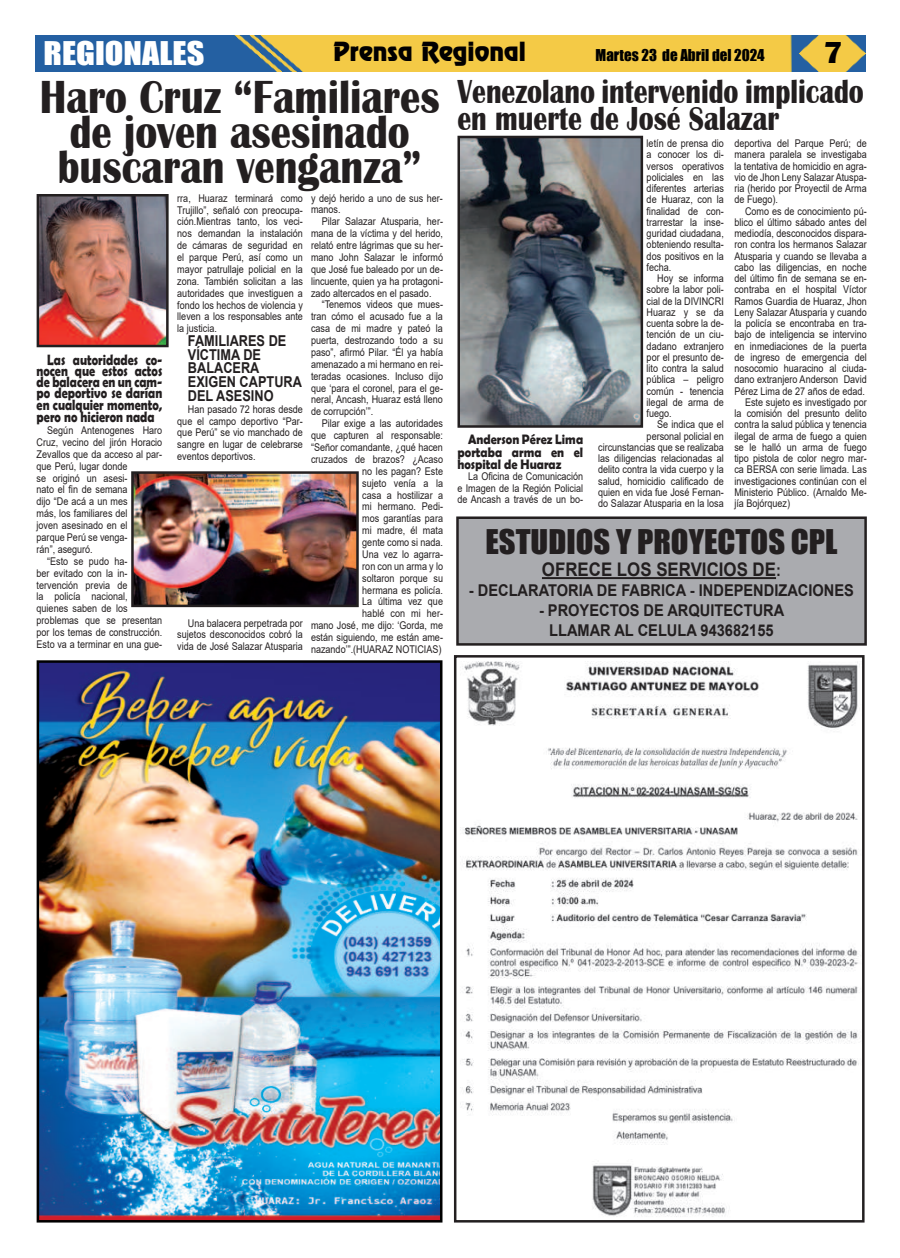
<style>
.page{position:relative;width:900px;height:1258px;background:#fff}
.page>*{position:absolute;margin:0;border:0;box-sizing:border-box;transform-origin:0 0}
.t1{font:700 47.75px/35px "Britannic";color:#231f20;text-align:center;scale:.85 1}
.t2{font:700 34.25px/27.5px "Britannic";color:#231f20;scale:.81 1}
.t3{font:31.25px "Impact";color:#231f20;scale:1.04 1}
.t4{font:700 31.25px "Britannic";color:#020000}
.t5{font:30px "Impact";color:#fff;scale:1.14 1}
.t6{font:23.75px "Renfrew Normal";color:#020000}
.t7{font:700 18.75px "Arial";color:#231f20;scale:.9 1}
.t8{font:700 16.25px/20px "Arial";color:#231f20;text-align:center;scale:.9 1}
.t9{font:700 15px/11.5px "Berlin Sans FB Demi";color:#231f20;text-align:justify;scale:.81 1}
.t10{font:700 15px/13.8px "Arial";color:#231f20;scale:.85 1}
.t11{font:15px "Impact";color:#000}
.t12{font:700 13.75px/12.5px "Berlin Sans FB Demi";color:#231f20;text-align:justify;scale:.89 1}
.t13{font:10.62px/11.9px "Arial";color:#231f20;text-align:justify;scale:.85 1}
.s1{font-size:16.25px}
</style>
<div class="page">
<img style="left:35px;top:36px;width:831px;height:35px">
<img style="left:462px;top:140px;width:177px;height:284px">
<div style="left:458px;top:136px;width:185px;height:292px;border:3px solid #231f20"></div>
<img style="left:460px;top:662px;width:400px;height:555px">
<div style="left:454px;top:655px;width:411px;height:567px;border:3px solid #231f20"></div>
<img style="left:41px;top:664px;width:397px;height:554px">
<div style="left:37px;top:660px;width:405px;height:562px;border:3px solid #000"></div>
<div style="left:457px;top:518px;width:409px;height:126px;background:#aaabaf"></div>
<div style="left:456px;top:516px;width:411px;height:130px;border:3px solid #231f20"></div>
<hr style="left:542px;top:577px;width:234px;height:2px;background:#231f20">
<img style="left:41px;top:198px;width:124px;height:145px">
<div style="left:37px;top:194px;width:132px;height:153px;border:3px solid #231f20"></div>
<img style="left:135px;top:475px;width:220px;height:128px">
<div style="left:131px;top:471px;width:228px;height:136px;border:3px solid #231f20"></div>
<h3 class="t5" style="left:44px;top:37px;width:143px">REGIONALES</h3>
<h3 class="t6" style="left:333px;top:42px;width:194px">Prensa Regional</h3>
<h3 class="t11" style="left:596px;top:47px;width:170px">Martes 23 de Abril del 2024</h3>
<h3 class="t4" style="left:824px;top:37px;width:21px">7</h3>
<h2 class="t2" style="left:457px;top:78px;width:503px">Venezolano intervenido implicado en muerte de José Salazar</h2>
<h1 class="t1" style="left:40px;top:80px;width:472px">Haro Cruz “Familiares de joven asesinado buscaran venganza”</h1>
<p class="t13" style="left:647px;top:139px;width:92px;line-height:11.2px">letín de prensa dio a conocer los di&shy;versos operativos policiales en las diferentes arterias de Huaraz, con la昀椀nalidad de con&shy;trarrestar la inse&shy;guridad ciudadana, obteniendo resulta&shy;dos positivos en la fecha.</p>
<p class="t13" style="left:647px;top:274px;width:92px;line-height:11.2px;text-indent:11px">Hoy se informa sobre la labor poli&shy;cial de la DIVINCRI Huaraz y se da cuenta sobre la de&shy;tención de un ciu&shy;dadano extranjero por el presunto de&shy;lito contra la salud pública – peligro común - tenencia ilegal de arma de fuego.</p>
<p class="t13" style="left:598px;top:420px;width:149px;line-height:11.2px;text-align:right">Se indica que el<br>personal policial en circunstancias que se realizaba las diligencias relacionadas al delito contra la vida cuerpo y la salud, homicidio cali昀椀cado de quien en vida fue José Fernan&shy;do Salazar Atusparia en la losa</p>
<h3 class="t3" style="left:485px;top:524px;width:340px">ESTUDIOS Y PROYECTOS CPL</h3>
<h3 class="t7" style="left:542px;top:562px;width:267px">OFRECE LOS SERVICIOS DE<span class="s1">:</span></h3>
<h3 class="t8" style="left:469px;top:582px;width:429px">- DECLARATORIA DE FABRICA - INDEPENDIZACIONES</h3>
<h3 class="t8" style="left:539px;top:602px;width:274px">- PROYECTOS DE ARQUITECTURA<br>LLAMAR AL CELULA 943682155</h3>
<p class="t13" style="left:734px;top:139px;width:157px;line-height:11.2px">deportiva del Parque Perú; de manera paralela se investigaba la tentativa de homicidio en agra&shy;vio de Jhon Leny Salazar Atuspa&shy;ria (herido por Proyectil de Arma de Fuego).</p>
<p class="t13" style="left:745px;top:206px;width:145px">Como es de conocimiento pú-</p>
<p class="t13" style="left:734px;top:217px;width:157px">blico el último sábado antes del</p>
<p class="t13" style="left:734px;top:228px;width:157px">mediodía, desconocidos dispara-</p>
<p class="t13" style="left:734px;top:240px;width:157px">ron contra los hermanos Salazar</p>
<p class="t13" style="left:734px;top:251px;width:157px">Atusparia y cuando se llevaba a</p>
<p class="t13" style="left:734px;top:262px;width:157px">cabo las diligencias, en noche</p>
<p class="t13" style="left:734px;top:272px;width:157px">del último 昀椀n de semana se en-</p>
<p class="t13" style="left:734px;top:285px;width:157px">contraba en el hospital Víctor</p>
<p class="t13" style="left:734px;top:296px;width:157px">Ramos Guardia de Huaraz, Jhon</p>
<p class="t13" style="left:734px;top:307px;width:157px">Leny Salazar Atusparia y cuando</p>
<p class="t13" style="left:734px;top:318px;width:157px">la policía se encontraba en tra-</p>
<p class="t13" style="left:734px;top:330px;width:157px">bajo de inteligencia se intervino</p>
<p class="t13" style="left:734px;top:341px;width:157px">en inmediaciones de la puerta</p>
<p class="t13" style="left:734px;top:352px;width:157px">de ingreso de emergencia del</p>
<p class="t13" style="left:734px;top:363px;width:157px">nosocomio huaracino al ciuda-</p>
<p class="t13" style="left:734px;top:375px;width:157px">dano extranjero Anderson David</p>
<p class="t13" style="left:734px;top:386px;width:155px">Pérez Lima de 27 años de edad.</p>
<p class="t13" style="left:745px;top:397px;width:145px">Este sujeto es investigado por</p>
<p class="t13" style="left:734px;top:408px;width:157px">la comisión del presunto delito</p>
<p class="t13" style="left:734px;top:420px;width:157px">contra la salud pública y tenencia</p>
<p class="t13" style="left:734px;top:431px;width:157px">ilegal de arma de fuego a quien</p>
<p class="t13" style="left:734px;top:442px;width:157px">se le halló un arma de fuego</p>
<p class="t13" style="left:734px;top:453px;width:157px">tipo pistola de color negro mar-</p>
<p class="t13" style="left:734px;top:465px;width:157px">ca BERSA con serie limada. Las</p>
<p class="t13" style="left:734px;top:476px;width:157px">investigaciones continúan con el</p>
<p class="t13" style="left:734px;top:487px;width:157px">Ministerio Público. (Arnaldo Me-</p>
<p class="t13" style="left:734px;top:498px;width:67px">jía Bojórquez)</p>
<p class="t13" style="left:311px;top:193px;width:157px">y dejó herido a uno de sus her&shy;manos.</p>
<p class="t13" style="left:311px;top:217px;width:157px;text-indent:11px">Pilar Salazar Atusparia, her&shy;mana de la víctima y del herido, relató entre lágrimas que su her&shy;mano John Salazar le informó que José fue baleado por un de&shy;lincuente, quien ya ha protagoni&shy;zado altercados en el pasado.</p>
<p class="t13" style="left:311px;top:300px;width:157px;text-indent:11px">“Tenemos videos que mues&shy;tran cómo el acusado fue a la casa de mi madre y pateó la puerta, destrozando todo a su paso”, a昀椀rmó Pilar. “Él ya había amenazado a mi hermano en rei&shy;teradas ocasiones. Incluso dijo que ‘para el coronel, para el ge&shy;neral, Ancash, Huaraz está lleno de corrupción’”.</p>
<p class="t13" style="left:311px;top:419px;width:157px;text-align:right">Pilar exige a las autoridades que capturen al responsable: “Señor comandante, ¿qué hacen cruzados de brazos? ¿Acaso no les pagan? Este<br>sujeto venía a la<br>casa a hostilizar a<br>mi hermano. Pedi-<br>mos garantías para<br>mi madre, él mata<br>gente como si nada.<br>Una vez lo agarra-<br>ron con un arma y lo<br>soltaron porque su<br>hermana es policía.<br>La última vez que<br>hablé con mi her-<br>mano José, me dijo: ‘Gorda, me están siguiendo, me están ame&shy;nazando’”.(HUARAZ NOTICIAS)</p>
<p class="t13" style="left:177px;top:193px;width:149px">rra, Huaraz terminará como Trujillo”, señaló con preocupa&shy;ción.Mientras tanto, los veci&shy;nos demandan la instalación de cámaras de seguridad en el parque Perú, así como un mayor patrullaje policial en la zona. También solicitan a las autoridades que investiguen a fondo los hechos de violencia y lleven a los responsables ante la justicia.</p>
<h3 class="t10" style="left:188px;top:335px;width:136px">FAMILIARES DE<br>VÍCTIMA DE<br>BALACERA<br>EXIGEN CAPTURA<br>DEL ASESINO</h3>
<p class="t13" style="left:177px;top:404px;width:149px;text-indent:11px">Han pasado 72 horas desde que el campo deportivo “Par&shy;que Perú” se vio manchado de sangre en lugar de celebrarse eventos deportivos.</p>
<h3 class="t9" style="left:37px;top:355px;width:157px;text-indent:11px">Las autoridades co&shy;nocen que estos actos de balacera en un cam&shy;po deportivo se darían en cualquier momento, pero no hicieron nada</h3>
<p class="t13" style="left:47px;top:425px;width:137px">Según Antenogenes Haro</p>
<p class="t13" style="left:37px;top:437px;width:149px">Cruz, vecino del jirón Horacio</p>
<p class="t13" style="left:37px;top:449px;width:149px">Zevallos que da acceso al par-</p>
<p class="t13" style="left:37px;top:461px;width:109px">que Perú, lugar donde</p>
<p class="t13" style="left:37px;top:473px;width:109px">se originó un asesi-</p>
<p class="t13" style="left:37px;top:484px;width:109px">nato el 昀椀n de semana</p>
<p class="t13" style="left:37px;top:497px;width:109px">dijo “De acá a un mes</p>
<p class="t13" style="left:37px;top:508px;width:109px">más, los familiares del</p>
<p class="t13" style="left:37px;top:520px;width:109px">joven asesinado en el</p>
<p class="t13" style="left:37px;top:532px;width:109px">parque Perú se venga-</p>
<p class="t13" style="left:37px;top:544px;width:68px">rán”, aseguró.</p>
<p class="t13" style="left:47px;top:556px;width:96px">“Esto se pudo ha-</p>
<p class="t13" style="left:37px;top:568px;width:109px">ber evitado con la in-</p>
<p class="t13" style="left:37px;top:580px;width:109px">tervención previa de</p>
<p class="t13" style="left:37px;top:592px;width:109px">la policía nacional,</p>
<p class="t13" style="left:37px;top:604px;width:109px">quienes saben de los</p>
<p class="t13" style="left:37px;top:615px;width:149px">problemas que se presentan</p>
<p class="t13" style="left:37px;top:627px;width:149px">por los temas de construcción.</p>
<p class="t13" style="left:37px;top:639px;width:149px">Esto va a terminar en una gue-</p>
<p class="t12" style="left:457px;top:433px;width:143px;text-indent:11px">Anderson Pérez Lima portaba arma en el hospital de Huaraz</p>
<p class="t13" style="left:457px;top:471px;width:149px;line-height:11.2px;text-indent:11px">La O昀椀cina de Comunicación e Imagen de la Región Policial de Ancash a través de un bo-</p>
<p class="t13" style="left:177px;top:618px;width:149px;text-indent:11px">Una balacera perpetrada por sujetos desconocidos cobró la vida de José Salazar Atusparia</p>
</div>
